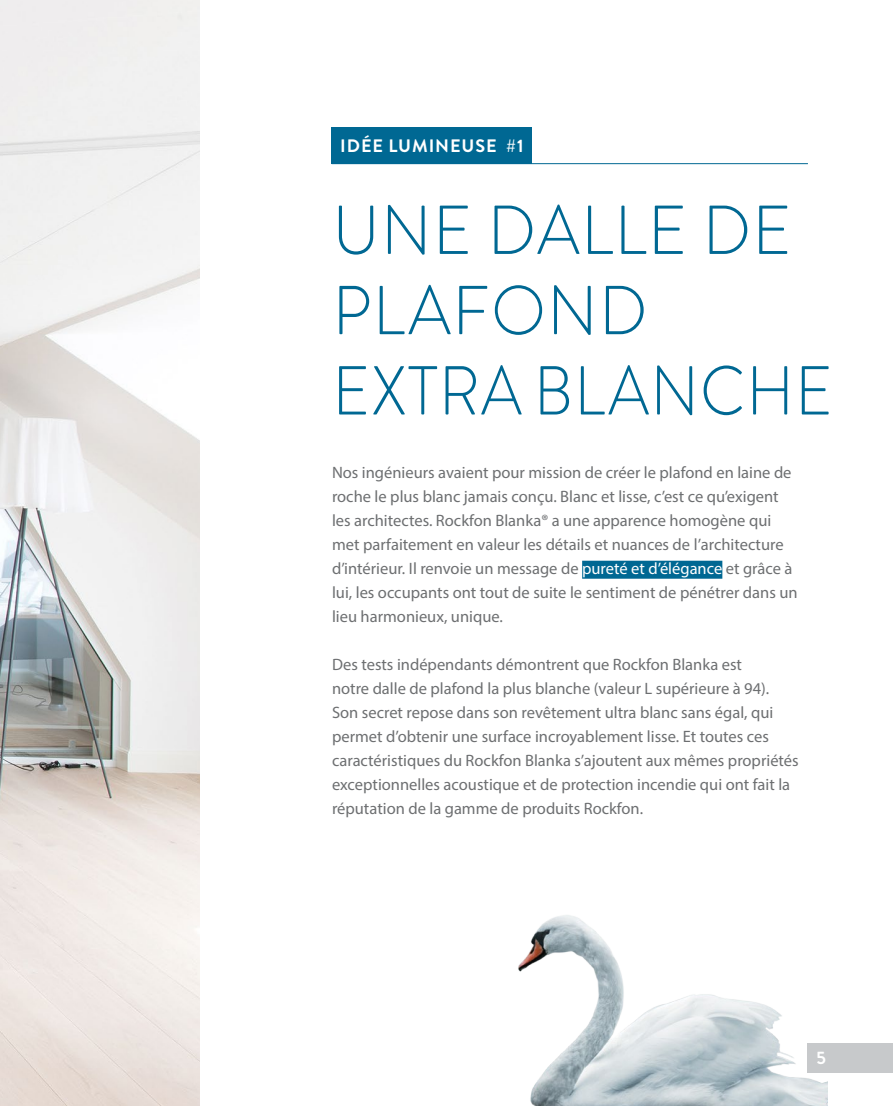
<style>
.page{position:relative;width:893px;height:1106px;background:#fff}
.page>*{position:absolute;margin:0;border:0;box-sizing:border-box;transform-origin:0 0}
.t1{font:300 69px/80.2px "Brandon Grotesque";letter-spacing:.02em;color:#006893;scale:.95 1}
.t2{font:700 18px "Brandon Grotesque";letter-spacing:.05em;color:#fff}
.t3{font:16.5px/24px "Myriad Pro";color:#6d6f71}
.s1{color:#fff}
</style>
<div class="page">
<img style="left:0;top:0;width:200px;height:1106px">
<img style="left:518px;top:915px;width:309px;height:191px">
<div style="left:332px;top:128px;width:200px;height:36px;background:#006893"></div>
<div style="left:582px;top:560px;width:140px;height:18px;background:#006893"></div>
<hr style="left:332px;top:163px;width:476px;height:1px;background:#006893">
<div style="left:808px;top:1043px;width:85px;height:30px;background:#c7c9cb"></div>
<p class="t2" style="left:340px;top:133px;width:185px">IDÉE LUMINEUSE #1</p>
<h1 class="t1" style="left:332px;top:190px;width:528px">UNE DALLE DE<br>PLAFOND<br>EXTRA BLANCHE</h1>
<p class="t3" style="left:332px;top:460px;width:467px">Nos ingénieurs avaient pour mission de créer le plafond en laine de roche le plus blanc jamais conçu. Blanc et lisse, c’est ce qu’exigent les architectes. Rockfon Blanka® a une apparence homogène qui met parfaitement en valeur les détails et nuances de l’architecture d’intérieur. Il renvoie un message de <span class="s1">pureté et d’élégance</span> et grâce à lui, les occupants ont tout de suite le sentiment de pénétrer dans un lieu harmonieux, unique.</p>
<p class="t3" style="left:332px;top:652px;width:468px">Des tests indépendants démontrent que Rockfon Blanka est<br>notre dalle de plafond la plus blanche (valeur L supérieure à 94).<br>Son secret repose dans son revêtement ultra blanc sans égal, qui permet d’obtenir une surface incroyablement lisse. Et toutes ces caractéristiques du Rockfon Blanka s’ajoutent aux mêmes propriétés exceptionnelles acoustique et de protection incendie qui ont fait la réputation de la gamme de produits Rockfon.</p>
<p class="t2" style="left:816px;top:1045px;width:11px">5</p>
</div>
